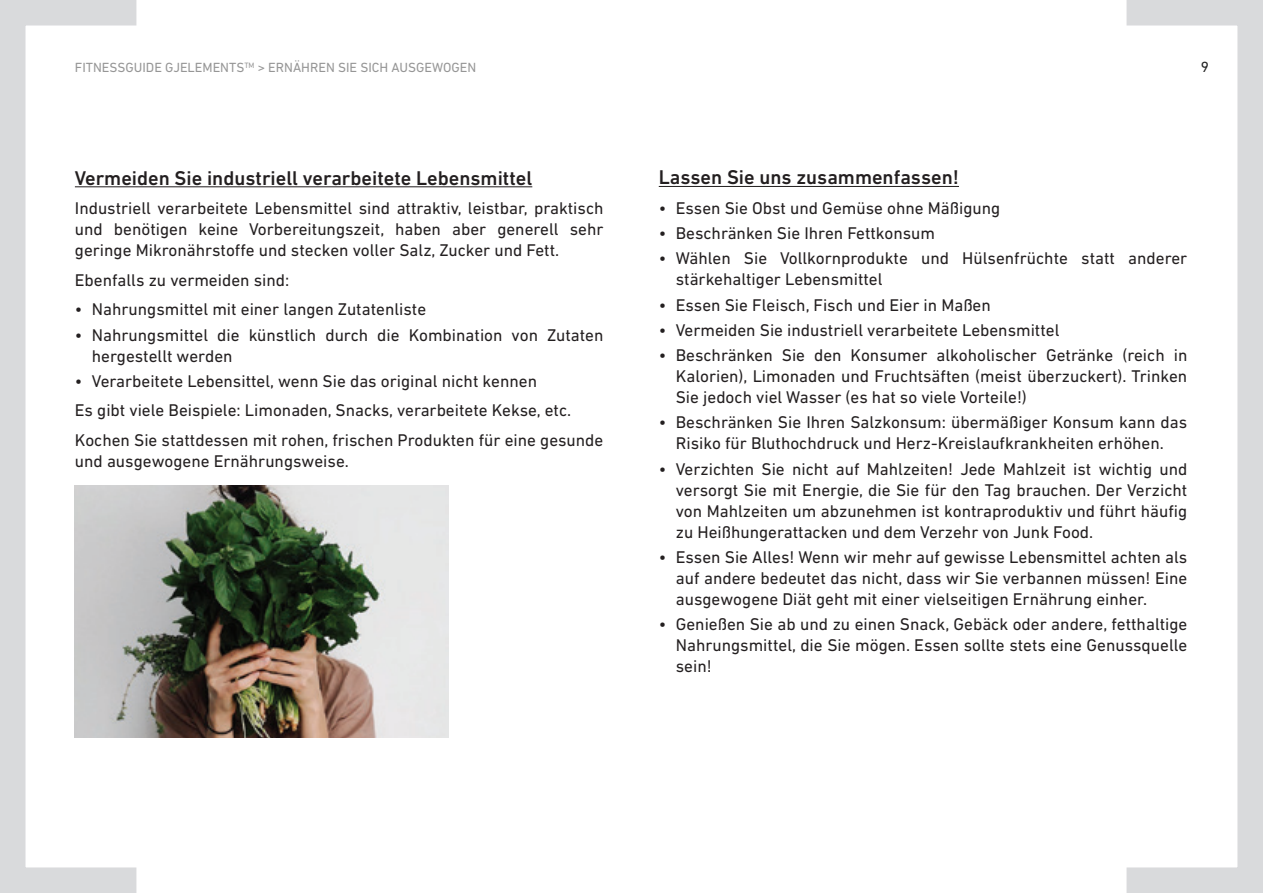
<style>
.page{position:relative;width:1263px;height:893px;background:#fff}
.page>*{position:absolute;margin:0;border:0;box-sizing:border-box;transform-origin:0 0}
.t1{font:500 20.25px "DIN Next LT Pro";color:#231f20}
.t2{font:17.25px/21px "DIN Next LT Pro";color:#231f20;text-align:justify}
.t3{font:15px "DIN Next LT Pro";color:#222}
.t4{font:13.5px "DIN Next LT Pro";color:#969696}
</style>
<div class="page">
<div style="left:0;top:0;width:149px;height:893px;border:26px solid #d9dadc"></div>
<div style="left:1114px;top:0;width:149px;height:893px;border:26px solid #d9dadc"></div>
<img style="left:75px;top:486px;width:373px;height:251px">
<hr style="left:75px;top:186px;width:457px;height:1px;background:#231f20">
<hr style="left:659px;top:186px;width:300px;height:1px;background:#231f20">
<p class="t4" style="left:75px;top:60px;width:403px">FITNESSGUIDE GJELEMENTS<sup>TM</sup> &gt; ERNÄHREN SIE SICH AUSGEWOGEN</p>
<p class="t3" style="left:1201px;top:59px;width:10px">9</p>
<p class="t1" style="left:75px;top:166px;width:459px">Vermeiden Sie industriell verarbeitete Lebensmittel</p>
<p class="t2" style="left:75px;top:198px;width:530px">Industriell verarbeitete Lebensmittel sind attraktiv, leistbar, praktisch und benötigen keine Vorbereitungszeit, haben aber generell sehr geringe Mikronährstoffe und stecken voller Salz, Zucker und Fett.</p>
<p class="t2" style="left:75px;top:269px;width:216px">Ebenfalls zu vermeiden sind:</p>
<p class="t2" style="left:75px;top:299px;width:353px">• Nahrungsmittel mit einer langen Zutatenliste</p>
<p class="t2" style="left:92px;top:324px;width:513px;text-indent:-17px">• Nahrungsmittel die künstlich durch die Kombination von Zutaten hergestellt werden</p>
<p class="t2" style="left:75px;top:366px;width:530px;line-height:29.5px;text-align:left">• Verarbeitete Lebensittel, wenn Sie das original nicht kennen<br>Es gibt viele Beispiele: Limonaden, Snacks, verarbeitete Kekse, etc.<br>Kochen Sie stattdessen mit rohen, frischen Produkten für eine gesunde</p>
<p class="t2" style="left:75px;top:450px;width:275px">und ausgewogene Ernährungsweise.</p>
<p class="t1" style="left:659px;top:166px;width:302px">Lassen Sie uns zusammenfassen!</p>
<p class="t2" style="left:659px;top:197px;width:343px">• Essen Sie Obst und Gemüse ohne Mäßigung</p>
<p class="t2" style="left:659px;top:223px;width:278px">• Beschränken Sie Ihren Fettkonsum</p>
<p class="t2" style="left:676px;top:248px;width:513px;text-indent:-17px">• Wählen Sie Vollkornprodukte und Hülsenfrüchte statt anderer stärkehaltiger Lebensmittel</p>
<p class="t2" style="left:659px;top:294px;width:334px">• Essen Sie Fleisch, Fisch und Eier in Maßen</p>
<p class="t2" style="left:659px;top:319px;width:402px">• Vermeiden Sie industriell verarbeitete Lebensmittel</p>
<p class="t2" style="left:676px;top:345px;width:513px;text-indent:-17px">• Beschränken Sie den Konsumer alkoholischer Getränke (reich in Kalorien), Limonaden und Fruchtsäften (meist überzuckert). Trinken Sie jedoch viel Wasser (es hat so viele Vorteile!)</p>
<p class="t2" style="left:659px;top:412px;width:530px;text-align:center">• Beschränken Sie Ihren Salzkonsum: übermäßiger Konsum kann das<br>Risiko für Bluthochdruck und Herz-Kreislaufkrankheiten erhöhen.</p>
<p class="t2" style="left:676px;top:458px;width:513px;text-indent:-17px">• Verzichten Sie nicht auf Mahlzeiten! Jede Mahlzeit ist wichtig und versorgt Sie mit Energie, die Sie für den Tag brauchen. Der Verzicht von Mahlzeiten um abzunehmen ist kontraproduktiv und führt häufig zu Heißhungerattacken und dem Verzehr von Junk Food.</p>
<p class="t2" style="left:676px;top:546px;width:513px;text-indent:-17px">• Essen Sie Alles! Wenn wir mehr auf gewisse Lebensmittel achten als auf andere bedeutet das nicht, dass wir Sie verbannen müssen! Eine ausgewogene Diät geht mit einer vielseitigen Ernährung einher.</p>
<p class="t2" style="left:676px;top:614px;width:513px;text-indent:-17px">• Genießen Sie ab und zu einen Snack, Gebäck oder andere, fetthaltige Nahrungsmittel, die Sie mögen. Essen sollte stets eine Genussquelle sein!</p>
</div>
